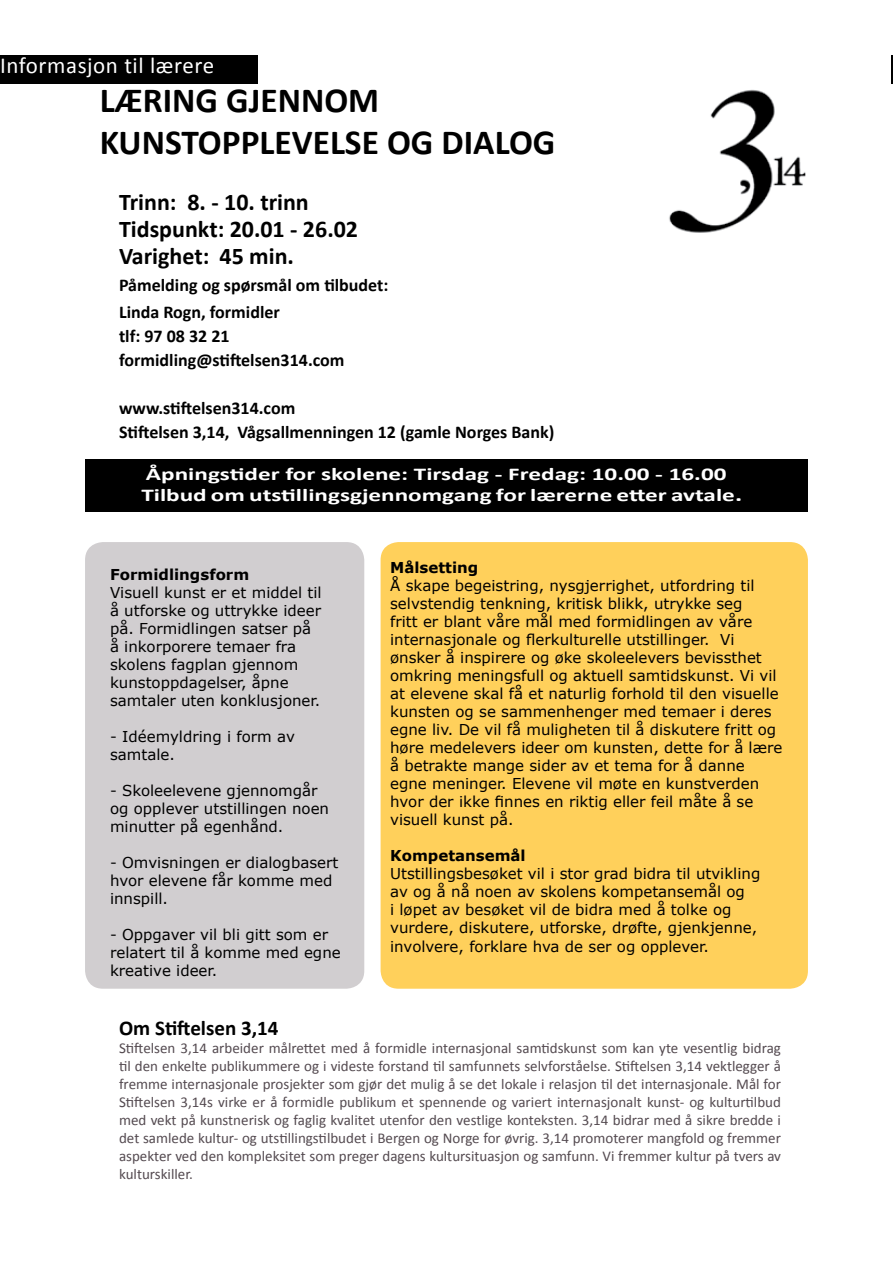
<style>
.page{position:relative;width:893px;height:1263px;background:#fff}
.page>*{position:absolute;margin:0;border:0;box-sizing:border-box;transform-origin:0 0}
.t1{font:700 35.4px/42.5px "Calibri";color:#000}
.t2{font:700 24px/27px "Calibri";color:#000}
.t3{font:22.95px "Calibri";letter-spacing:.025em;color:#fff}
.t4{font:700 21px "Calibri";color:#000}
.t5{font:700 18px/24px "Calibri";color:#000}
.t6{font:700 18px/21px "Calibri";color:#fff;scale:1.4 1}
.t7{font:15px/18px "Verdana";color:#000}
.t8{font:15px/18px "Calibri";color:#544a50;text-align:justify}
.t9{font:700 15px "Verdana";color:#000}
</style>
<div class="page">
<div style="left:85px;top:542px;width:279px;height:447px;background:#d1ced0;border-radius:18px"></div>
<div style="left:381px;top:542px;width:427px;height:447px;background:#ffd05b;border-radius:18px"></div>
<div style="left:0;top:56px;width:258px;height:28px;background:#000"></div>
<img style="left:669px;top:89px;width:136px;height:144px">
<svg style="left:892px;top:56px;width:1px;height:28px"></svg>
<div style="left:85px;top:459px;width:723px;height:53px;background:#000"></div>
<h3 class="t3" style="left:0;top:51px;width:216px">Informasjon til lærere</h3>
<h1 class="t1" style="left:100px;top:79px;width:457px">LÆRING GJENNOM<br>KUNSTOPPLEVELSE OG DIALOG</h1>
<h2 class="t2" style="left:119px;top:188px;width:240px">Trinn: 8. - 10. trinn<br>Tidspunkt: 20.01 - 26.02<br>Varighet: 45 min.</h2>
<p class="t5" style="left:119px;top:271px;width:271px;line-height:27px">Påmelding og spørsmål om tilbudet:<br>Linda Rogn, formidler</p>
<p class="t5" style="left:119px;top:324px;width:227px">tlf: 97 08 32 21 formidling@stiftelsen314.com</p>
<p class="t5" style="left:119px;top:396px;width:437px">www.stiftelsen314.com<br>Stiftelsen 3,14, Vågsallmenningen 12 (gamle Norges Bank)</p>
<p class="t6" style="left:141px;top:463px;width:431px">Åpningstider for skolene: Tirsdag - Fredag: 10.00 - 16.00<br>Tilbud om utstillingsgjennomgang for lærerne etter avtale.</p>
<p class="t9" style="left:110px;top:564px;width:141px">Formidlingsform</p>
<p class="t7" style="left:110px;top:583px;width:213px">Visuell kunst er et middel til å utforske og uttrykke ideer på. Formidlingen satser på å inkorporere temaer fra skolens fagplan gjennom kunstoppdagelser, åpne samtaler uten konklusjoner.</p>
<p class="t7" style="left:110px;top:727px;width:186px">- Idéemyldring i form av samtale.</p>
<p class="t7" style="left:110px;top:781px;width:221px">- Skoleelevene gjennomgår og opplever utstillingen noen minutter på egenhånd.</p>
<p class="t7" style="left:110px;top:853px;width:230px">- Omvisningen er dialogbasert hvor elevene får komme med innspill.</p>
<p class="t7" style="left:110px;top:925px;width:232px">- Oppgaver vil bli gitt som er relatert til å komme med egne kreative ideer.</p>
<p class="t9" style="left:390px;top:557px;width:90px">Målsetting</p>
<p class="t7" style="left:390px;top:576px;width:394px">Å skape begeistring, nysgjerrighet, utfordring til selvstendig tenkning, kritisk blikk, utrykke seg<br>fritt er blant våre mål med formidlingen av våre internasjonale og flerkulturelle utstillinger. Vi ønsker å inspirere og øke skoleelevers bevissthet omkring meningsfull og aktuell samtidskunst. Vi vil at elevene skal få et naturlig forhold til den visuelle kunsten og se sammenhenger med temaer i deres egne liv. De vil få muligheten til å diskutere fritt og høre medelevers ideer om kunsten, dette for å lære å betrakte mange sider av et tema for å danne egne meninger. Elevene vil møte en kunstverden hvor der ikke finnes en riktig eller feil måte å se visuell kunst på.</p>
<p class="t9" style="left:390px;top:845px;width:137px">Kompetansemål</p>
<p class="t7" style="left:390px;top:864px;width:372px">Utstillingsbesøket vil i stor grad bidra til utvikling av og å nå noen av skolens kompetansemål og<br>i løpet av besøket vil de bidra med å tolke og vurdere, diskutere, utforske, drøfte, gjenkjenne, involvere, forklare hva de ser og opplever.</p>
<h3 class="t4" style="left:119px;top:1014px;width:161px">Om Stiftelsen 3,14</h3>
<p class="t8" style="left:119px;top:1039px;width:663px">Stiftelsen 3,14 arbeider målrettet med å formidle internasjonal samtidskunst som kan yte vesentlig bidrag til den enkelte publikummere og i videste forstand til samfunnets selvforståelse. Stiftelsen 3,14 vektlegger å fremme internasjonale prosjekter som gjør det mulig å se det lokale i relasjon til det internasjonale. Mål for Stiftelsen 3,14s virke er å formidle publikum et spennende og variert internasjonalt kunst- og kulturtilbud med vekt på kunstnerisk og faglig kvalitet utenfor den vestlige konteksten. 3,14 bidrar med å sikre bredde i det samlede kultur- og utstillingstilbudet i Bergen og Norge for øvrig. 3,14 promoterer mangfold og fremmer aspekter ved den kompleksitet som preger dagens kultursituasjon og samfunn. Vi fremmer kultur på tvers av kulturskiller.</p>
</div>
